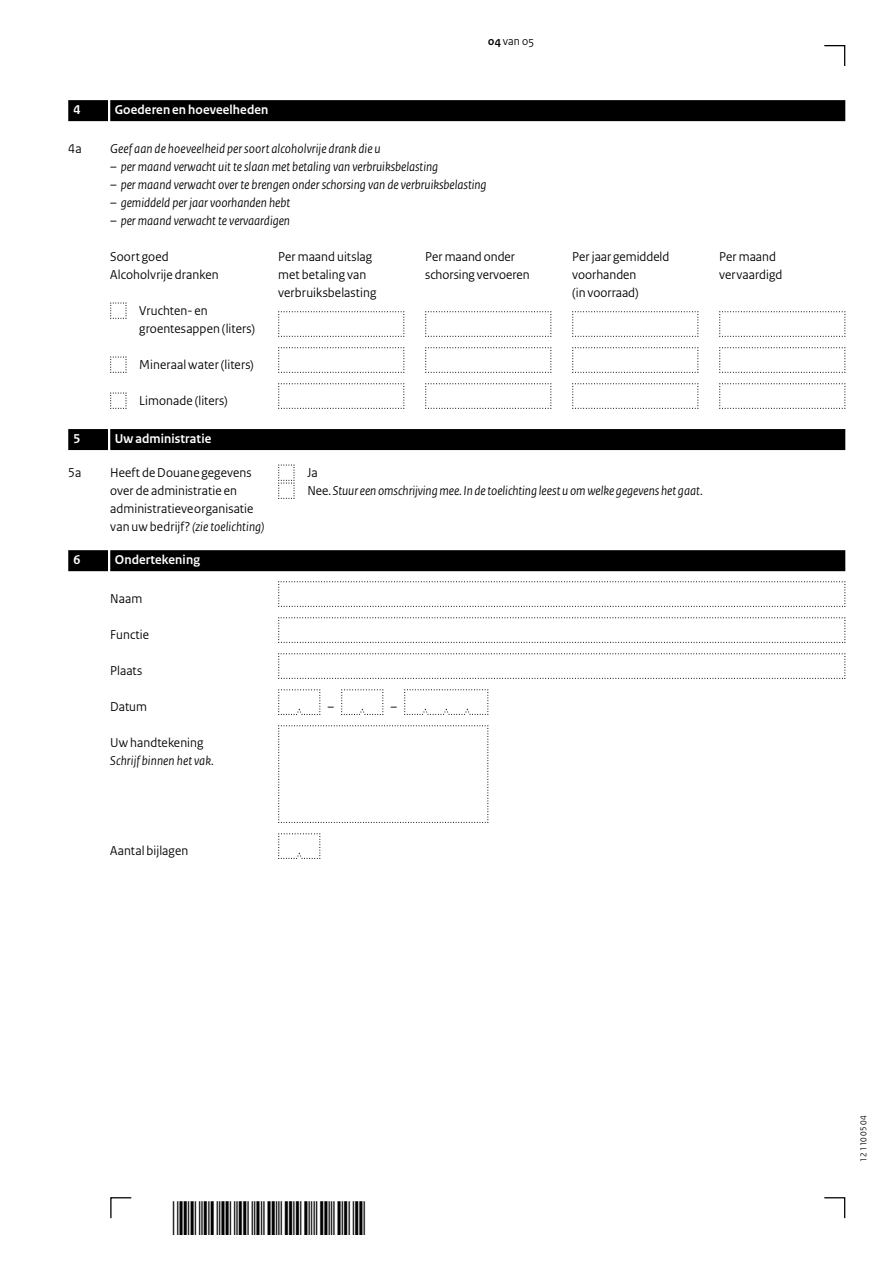
<style>
.page{position:relative;width:893px;height:1263px;background:#fff}
.page>*{position:absolute;margin:0;border:0;box-sizing:border-box;transform-origin:0 0}
.Vraag_Nummer{font:13.5px/18px "Rijksoverheid Sans Heading";letter-spacing:.005em;color:#000}
.Vraag_Nummer-2{font:italic 13.5px "Rijksoverheid Sans Heading";color:#000}
.KOP_D_Nummer{font:700 13.5px "Rijksoverheid Sans Heading";letter-spacing:.01em;color:#fff}
.Vraag{font:13.5px "Rijksoverheid Sans Heading";letter-spacing:.005em;color:#000}
.Vraag-2{font:italic 13.5px/18px "Rijksoverheid Sans Heading";letter-spacing:.01em;color:#000}
.KOP_B_Nummer{font:700 13.5px "Rijksoverheid Sans Heading";letter-spacing:.01em;color:#fff}
.t1{font:12px "Rijksoverheid Sans Heading";color:#000}
.t2{font:9px "Rijksoverheid Sans Heading";color:#000}
.s1{font-weight:700}
.s2{font-style:normal}
.s3{font-style:italic}
</style>
<div class="page">
<svg style="left:824px;top:1197px;width:22px;height:22px"></svg>
<svg style="left:110px;top:1197px;width:22px;height:22px"></svg>
<svg style="left:110px;top:302px;width:17px;height:17px"></svg>
<svg style="left:110px;top:356px;width:17px;height:17px"></svg>
<svg style="left:110px;top:392px;width:17px;height:17px"></svg>
<svg style="left:278px;top:311px;width:127px;height:26px"></svg>
<svg style="left:425px;top:311px;width:127px;height:26px"></svg>
<svg style="left:572px;top:311px;width:127px;height:26px"></svg>
<svg style="left:719px;top:311px;width:127px;height:26px"></svg>
<svg style="left:278px;top:347px;width:127px;height:26px"></svg>
<svg style="left:425px;top:347px;width:127px;height:26px"></svg>
<svg style="left:572px;top:347px;width:127px;height:26px"></svg>
<svg style="left:719px;top:347px;width:127px;height:26px"></svg>
<svg style="left:278px;top:383px;width:127px;height:26px"></svg>
<svg style="left:425px;top:383px;width:127px;height:26px"></svg>
<svg style="left:572px;top:383px;width:127px;height:26px"></svg>
<svg style="left:719px;top:383px;width:127px;height:26px"></svg>
<svg style="left:278px;top:464px;width:17px;height:35px"></svg>
<svg style="left:278px;top:581px;width:568px;height:26px"></svg>
<svg style="left:278px;top:617px;width:568px;height:26px"></svg>
<svg style="left:278px;top:653px;width:568px;height:26px"></svg>
<svg style="left:278px;top:725px;width:211px;height:98px"></svg>
<svg style="left:278px;top:689px;width:43px;height:26px"></svg>
<svg style="left:341px;top:689px;width:43px;height:26px"></svg>
<svg style="left:404px;top:689px;width:85px;height:26px"></svg>
<svg style="left:278px;top:833px;width:43px;height:26px"></svg>
<svg style="left:824px;top:45px;width:22px;height:21px"></svg>
<div style="left:110px;top:429px;width:735px;height:21px;background:#000"></div>
<div style="left:68px;top:429px;width:40px;height:21px;background:#000"></div>
<div style="left:110px;top:550px;width:735px;height:21px;background:#000"></div>
<div style="left:68px;top:550px;width:40px;height:21px;background:#000"></div>
<div style="left:110px;top:100px;width:735px;height:21px;background:#000"></div>
<div style="left:68px;top:100px;width:40px;height:21px;background:#000"></div>
<p class="t1" style="left:488px;top:34px;width:47px"><span class="s1">04</span> van 05</p>
<h2 class="KOP_D_Nummer" style="left:73px;top:102px;width:8px">4</h2>
<h2 class="KOP_D_Nummer" style="left:115px;top:102px;width:155px">Goederen en hoeveelheden</h2>
<p class="Vraag_Nummer" style="left:68px;top:140px;width:15px">4a</p>
<p class="Vraag_Nummer-2" style="left:110px;top:141px;width:272px">Geef aan de hoeveelheid per soort alcoholvrije drank die u</p>
<p class="Vraag_Nummer-2" style="left:110px;top:159px;width:329px"><span class="s2">–</span> per maand verwacht uit te slaan met betaling van verbruiksbelasting</p>
<p class="Vraag_Nummer-2" style="left:110px;top:177px;width:378px"><span class="s2">–</span> per maand verwacht over te brengen onder schorsing van de verbruiksbelasting</p>
<p class="Vraag_Nummer-2" style="left:110px;top:195px;width:181px"><span class="s2">–</span> gemiddeld per jaar voorhanden hebt</p>
<p class="Vraag_Nummer-2" style="left:110px;top:213px;width:181px"><span class="s2">–</span> per maand verwacht te vervaardigen</p>
<p class="Vraag_Nummer" style="left:110px;top:248px;width:110px">Soort goed<br>Alcoholvrije dranken</p>
<p class="Vraag_Nummer" style="left:278px;top:248px;width:100px">Per maand uitslag met betaling van verbruiksbelasting</p>
<p class="Vraag_Nummer" style="left:425px;top:248px;width:106px">Per maand onder schorsing vervoeren</p>
<p class="Vraag_Nummer" style="left:719px;top:248px;width:65px">Per maand vervaardigd</p>
<p class="Vraag_Nummer" style="left:572px;top:248px;width:99px">Per jaar gemiddeld voorhanden<br>(in voorraad)</p>
<p class="Vraag_Nummer" style="left:139px;top:302px;width:117px">Vruchten- en groentesappen (liters)</p>
<p class="Vraag_Nummer" style="left:139px;top:356px;width:116px">Mineraal water (liters)</p>
<p class="Vraag_Nummer" style="left:139px;top:392px;width:90px">Limonade (liters)</p>
<h2 class="KOP_B_Nummer" style="left:73px;top:431px;width:8px">5</h2>
<h2 class="KOP_B_Nummer" style="left:115px;top:431px;width:98px">Uw administratie</h2>
<p class="Vraag_Nummer" style="left:68px;top:464px;width:15px">5a</p>
<p class="Vraag_Nummer" style="left:110px;top:464px;width:156px">Heeft de Douane gegevens over de administratie en administratieveorganisatie van uw bedrijf? <span class="s3">(zie toelichting)</span></p>
<p class="Vraag_Nummer" style="left:307px;top:464px;width:12px">Ja</p>
<p class="Vraag_Nummer-2" style="left:307px;top:483px;width:397px"><span class="s2">Nee.</span> Stuur een omschrijving mee. In de toelichting leest u om welke gegevens het gaat.</p>
<h2 class="KOP_D_Nummer" style="left:73px;top:552px;width:8px">6</h2>
<h2 class="KOP_D_Nummer" style="left:115px;top:552px;width:87px">Ondertekening</h2>
<p class="Vraag" style="left:110px;top:591px;width:33px">Naam</p>
<p class="Vraag" style="left:110px;top:627px;width:40px">Functie</p>
<p class="Vraag" style="left:110px;top:663px;width:34px">Plaats</p>
<p class="Vraag" style="left:110px;top:699px;width:38px">Datum</p>
<p class="Vraag-2" style="left:110px;top:734px;width:105px"><span class="s2">Uw handtekening<br></span>Schrijf binnen het vak.</p>
<p class="Vraag" style="left:110px;top:843px;width:80px">Aantal bijlagen</p>
<p class="Vraag_Nummer" style="left:327px;top:698px;width:8px">–</p>
<p class="Vraag_Nummer" style="left:390px;top:698px;width:8px">–</p>
<p class="t2" style="left:858px;top:1161px;width:47px;rotate:-90deg">12 110 05 04</p>
</div>
